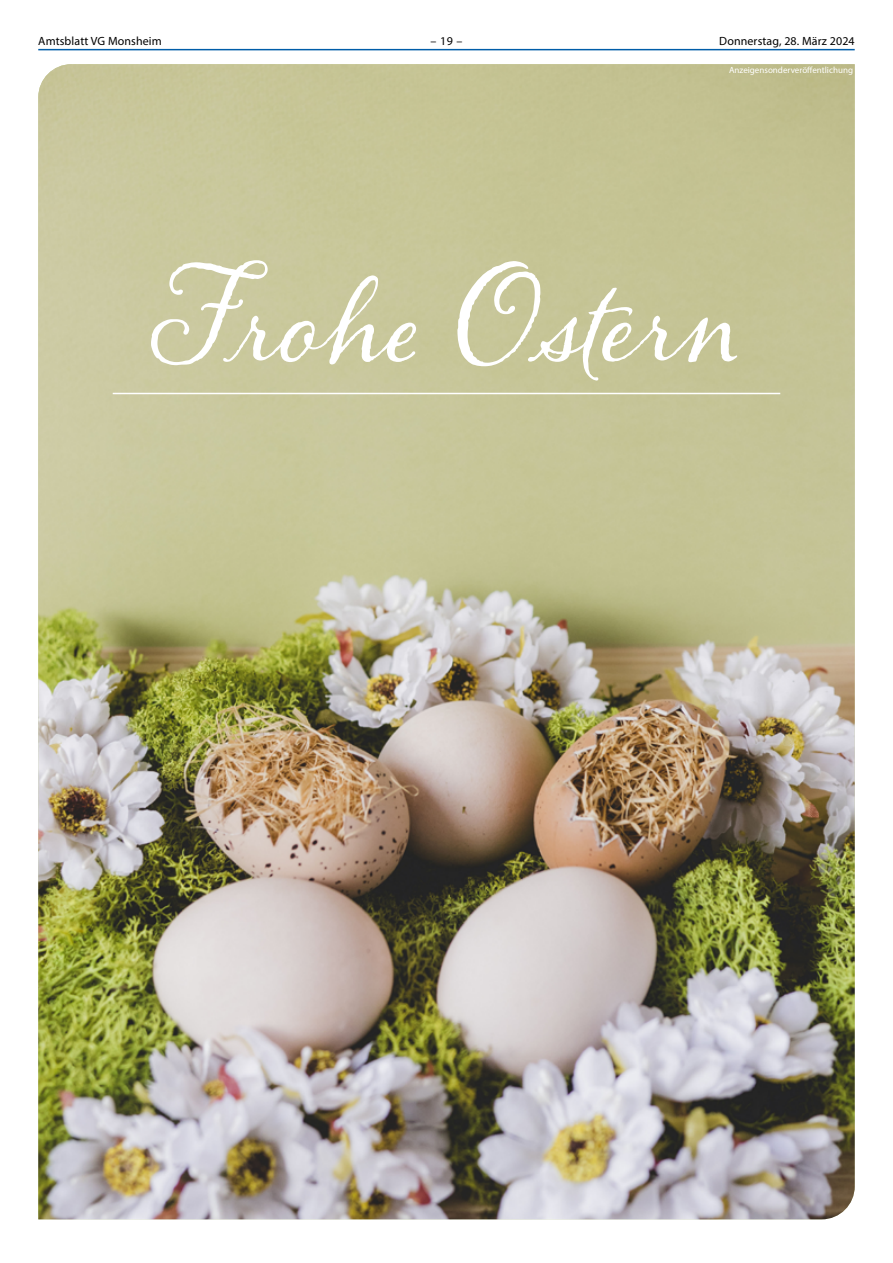
<style>
.page{position:relative;width:893px;height:1263px;background:#fff}
.page>*{position:absolute;margin:0;border:0;box-sizing:border-box;transform-origin:0 0}
.Fließtext_Blocksatz{font:119.55px "Alana";letter-spacing:-.005em;color:#fff}
.t1{font:12px "Myriad Pro";letter-spacing:.01em;color:#000}
.Fließtext_Blocksatz-2{font:9px "Myriad Pro";color:#fff}
</style>
<div class="page">
<hr style="left:38px;top:49px;width:817px;height:1px;background:#005da9">
<img style="left:38px;top:64px;width:817px;height:1155px">
<hr style="left:113px;top:393px;width:667px;height:1px;background:#fff">
<p class="t1" style="left:38px;top:34px;width:125px">Amtsblatt VG Monsheim</p>
<p class="t1" style="left:431px;top:34px;width:33px">– 19 –</p>
<p class="t1" style="left:719px;top:34px;width:137px">Donnerstag, 28. März 2024</p>
<p class="Fließtext_Blocksatz-2" style="left:729px;top:64px;width:126px">Anzeigensonderveröffentlichung</p>
<p class="Fließtext_Blocksatz" style="left:154px;top:250px;width:586px">Frohe Ostern</p>
</div>
